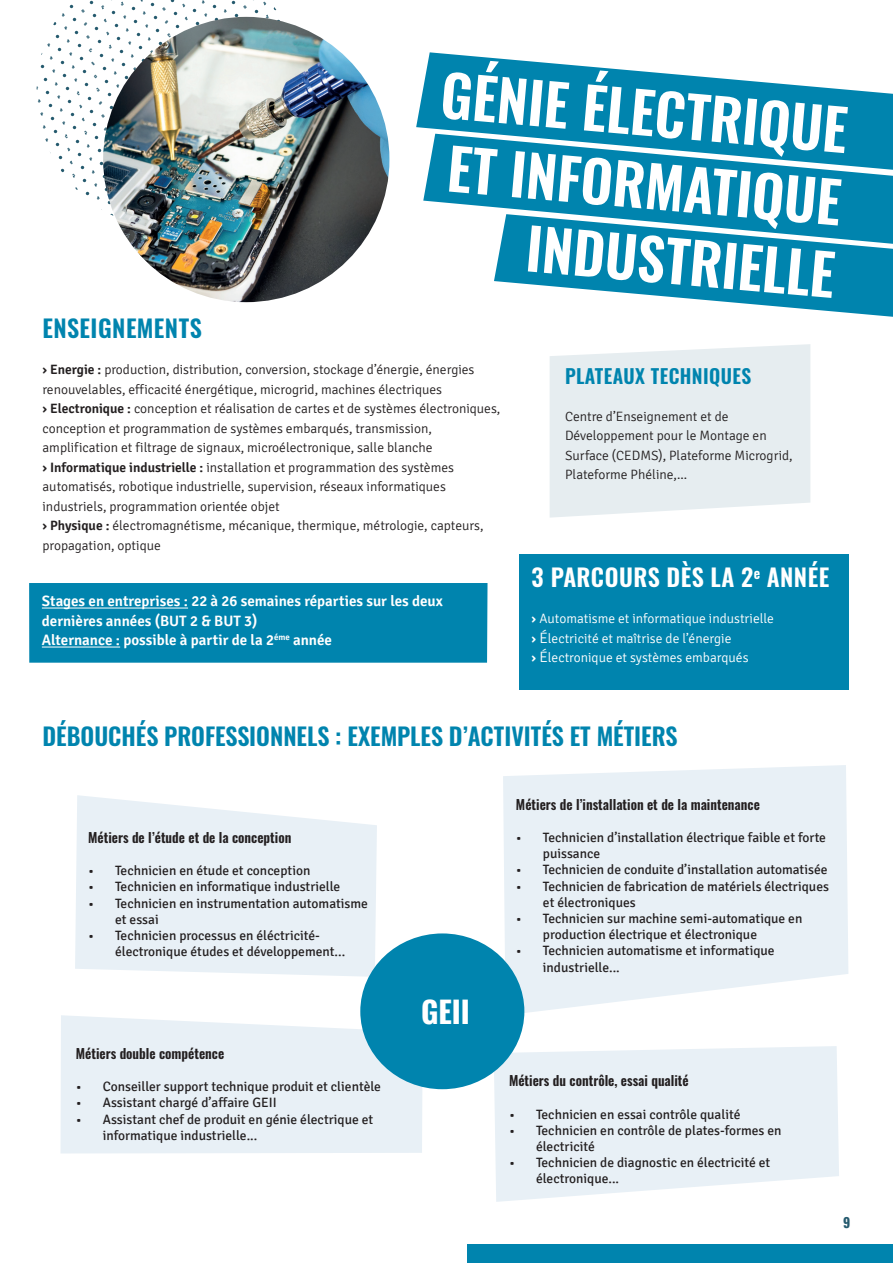
<style>
.page{position:relative;width:893px;height:1263px;background:#fff}
.page>*{position:absolute;margin:0;border:0;box-sizing:border-box;transform-origin:0 0}
.t1{font:600 57px/72.6px "Oswald";color:#fff;text-align:right}
.t2{font:700 30px "Oswald";color:#fff}
.t3{font:600 24px "Oswald";color:#0084ae}
.t4{font:600 24px "Oswald";letter-spacing:.02em;color:#fff}
.t5{font:600 24px "Oswald";letter-spacing:.02em;color:#0084ae}
.t6{font:600 19.5px "Oswald";letter-spacing:.02em;color:#0084ae}
.t7{font:600 15px/19.5px "Signika";color:#fff}
.t8{font:13.5px/16.2px "Signika";color:#231f20}
.t9{font:300 13.5px/19.5px "Signika";color:#231f20}
.t10{font:600 13.5px "Oswald";color:#231f20}
.t11{font:300 13.5px/19.5px "Signika";color:#fff}
.t12{font:700 13.5px "Oswald";color:#255a6e}
.s1{font-weight:600}
.s2{font-size:15px}
</style>
<div class="page">
<svg style="left:36px;top:0;width:241px;height:210px"></svg>
<div style="left:467px;top:1244px;width:426px;height:19px;background:#0084ae"></div>
<img style="left:103px;top:17px;width:286px;height:285px">
<svg style="left:550px;top:344px;width:260px;height:174px;background:#e8eef1"></svg>
<div style="left:519px;top:554px;width:329px;height:136px;background:#0084ae"></div>
<svg style="left:494px;top:244px;width:399px;height:73px"></svg>
<svg style="left:423px;top:170px;width:470px;height:74px;background:#2897ba"></svg>
<svg style="left:416px;top:52px;width:477px;height:118px;fill:#0084ae"></svg>
<svg style="left:75px;top:795px;width:302px;height:182px;background:#eaf1f6"></svg>
<svg style="left:503px;top:765px;width:345px;height:250px;background:#eaf1f6"></svg>
<div style="left:61px;top:1015px;width:361px;height:138px;background:#e8f0f6"></div>
<svg style="left:494px;top:1046px;width:345px;height:156px;background:#eaf1f6"></svg>
<div style="left:360px;top:933px;width:164px;height:156px;background:#0084ae;border-radius:50%"></div>
<div style="left:29px;top:583px;width:458px;height:80px;background:#0084ae"></div>
<hr style="left:42px;top:608px;width:146px;height:1px;background:#fff">
<hr style="left:42px;top:647px;width:78px;height:1px;background:#fff">
<h1 class="t1" style="left:445px;top:53px;width:409px;rotate:5deg">GÉNIE ÉLECTRIQUE<br>ET INFORMATIQUE<br>INDUSTRIELLE</h1>
<h3 class="t5" style="left:43px;top:307px;width:161px">ENSEIGNEMENTS</h3>
<p class="t9" style="left:43px;top:360px;width:459px"><span class="s1">› Energie :</span> production, distribution, conversion, stockage d’énergie, énergies renouvelables, efficacité énergétique, microgrid, machines électriques<br><span class="s1">› Electronique :</span> conception et réalisation de cartes et de systèmes électroniques, conception et programmation de systèmes embarqués, transmission, amplification et filtrage de signaux, microélectronique, salle blanche<br><span class="s1">› Informatique industrielle :</span> installation et programmation des systèmes automatisés, robotique industrielle, supervision, réseaux informatiques industriels, programmation orientée objet<br><span class="s1">› Physique :</span> électromagnétisme, mécanique, thermique, métrologie, capteurs, propagation, optique</p>
<p class="t7" style="left:42px;top:592px;width:402px">Stages en entreprises : 22 à 26 semaines réparties sur les deux dernières années (BUT 2 &amp; BUT 3)<br>Alternance : possible à partir de la 2<sup>éme</sup> année</p>
<h3 class="t6" style="left:565px;top:359px;width:188px">PLATEAUX TECHNIQUES</h3>
<p class="t9" style="left:565px;top:407px;width:229px">Centre d’Enseignement et de<br>Développement pour le Montage en<br>Surface (CEDMS), Plateforme Microgrid,<br>Plateforme Phéline,...</p>
<h3 class="t4" style="left:532px;top:555px;width:299px">3 PARCOURS DÈS LA 2<sup>e</sup> ANNÉE</h3>
<p class="t11" style="left:532px;top:609px;width:244px"><span class="s1">›</span> Automatisme et informatique industrielle <span class="s1">›</span> <span class="s2">É</span>lectricité et maîtrise de l’énergie<br><span class="s1">›</span> <span class="s2">É</span>lectronique et systèmes embarqués</p>
<h3 class="t3" style="left:43px;top:715px;width:637px">DÉBOUCHÉS PROFESSIONNELS : EXEMPLES D’ACTIVITÉS ET MÉTIERS</h3>
<p class="t10" style="left:88px;top:825px;width:205px">Métiers de l’étude et de la conception</p>
<p class="t8" style="left:88px;top:863px;width:224px">• Technicien en étude et conception</p>
<p class="t8" style="left:88px;top:879px;width:254px">• Technicien en informatique industrielle</p>
<p class="t8" style="left:115px;top:895px;width:254px;text-indent:-27px">• Technicien en instrumentation automatisme et essai</p>
<p class="t8" style="left:115px;top:928px;width:224px;text-indent:-27px">• Technicien processus en éléctricité&shy;électronique études et développement...</p>
<p class="t10" style="left:76px;top:1041px;width:150px">Métiers double compétence</p>
<p class="t8" style="left:76px;top:1079px;width:307px">• Conseiller support technique produit et clientèle</p>
<p class="t8" style="left:76px;top:1095px;width:202px">• Assistant chargé d’affaire GEII</p>
<p class="t8" style="left:103px;top:1111px;width:272px;text-indent:-27px">• Assistant chef de produit en génie électrique et informatique industrielle...</p>
<h2 class="t2" style="left:421px;top:985px;width:50px">GEII</h2>
<p class="t10" style="left:516px;top:792px;width:245px">Métiers de l’installation et de la maintenance</p>
<p class="t8" style="left:543px;top:829px;width:285px;text-indent:-27px">• Technicien d’installation électrique faible et forte puissance</p>
<p class="t8" style="left:516px;top:862px;width:313px">• Technicien de conduite d’installation automatisée</p>
<p class="t8" style="left:543px;top:878px;width:288px;text-indent:-27px">• Technicien de fabrication de matériels électriques et électroniques</p>
<p class="t8" style="left:543px;top:910px;width:261px;text-indent:-27px">• Technicien sur machine semi-automatique en production électrique et électronique</p>
<p class="t8" style="left:543px;top:943px;width:233px;text-indent:-27px">• Technicien automatisme et informatique industrielle...</p>
<p class="t10" style="left:509px;top:1068px;width:181px">Métiers du contrôle, essai qualité</p>
<p class="t8" style="left:509px;top:1106px;width:233px">• Technicien en essai contrôle qualité</p>
<p class="t8" style="left:536px;top:1122px;width:247px;text-indent:-27px">• Technicien en contrôle de plates-formes en électricité</p>
<p class="t8" style="left:536px;top:1155px;width:236px;text-indent:-27px">• Technicien de diagnostic en électricité et électronique...</p>
<p class="t12" style="left:843px;top:1210px;width:9px">9</p>
</div>
